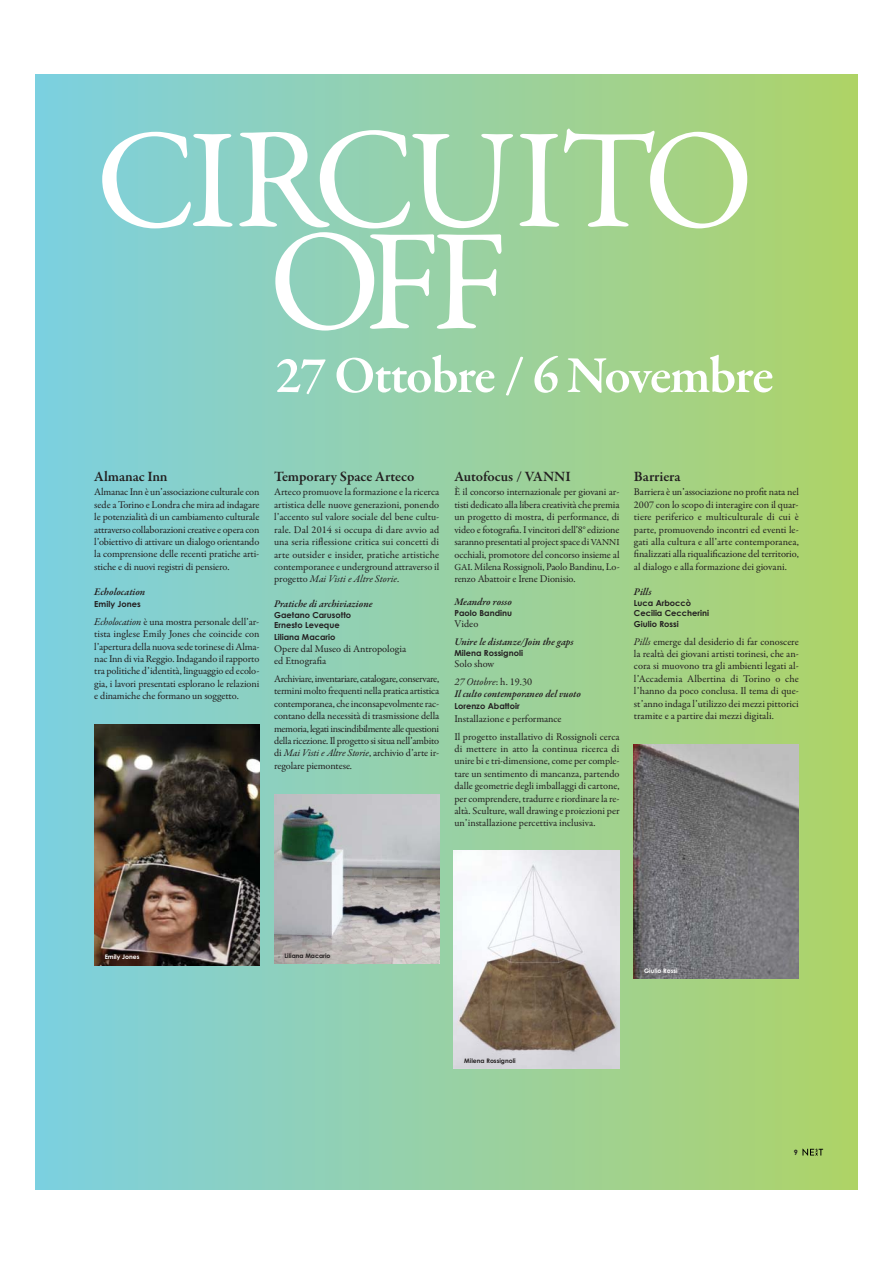
<style>
.page{position:relative;width:893px;height:1263px;background:#fff}
.page>*{position:absolute;margin:0;border:0;box-sizing:border-box;transform-origin:0 0}
.t1{font:144.9px "Garamond Premr Pro";color:#fff}
.t2{font:142.35px "Garamond Premr Pro";letter-spacing:-.04em;color:#fff}
.t3{font:600 52.8px "Garamond Premr Pro";letter-spacing:-.03em;color:#fff}
.t4{font:600 14.55px "Garamond Premr Pro";color:#231f20}
.t5{font:10.35px/12.5px "Garamond Premr Pro";letter-spacing:-.005em;color:#231f20;text-align:justify}
.t6{font:italic 600 10.35px "Garamond Premr Pro";letter-spacing:-.005em;color:#231f20}
.t7{font:700 8.25px/9.9px "Century Gothic";color:#231f20}
.t8{font:700 7.35px "Century Gothic";color:#231f20}
.t9{font:700 6.15px "Century Gothic";color:#231f20}
.t10{font:700 6.15px "Century Gothic";color:#fff}
.s1{font-size:144.9px}
.s2{font-style:italic}
.s3{font-size:9.3px}
</style>
<div class="page">
<div style="left:36px;top:74px;width:821px;height:1115px;background:linear-gradient(to right,#7dcfe1,#b0d369)"></div>
<img style="left:94px;top:724px;width:165px;height:241px">
<img style="left:274px;top:794px;width:165px;height:170px">
<img style="left:454px;top:851px;width:165px;height:218px">
<img style="left:633px;top:745px;width:165px;height:234px">
<svg style="left:802px;top:1149px;width:21px;height:7px"></svg>
<h2 class="t2" style="left:95px;top:125px;width:660px">CI<span class="s1">RC</span>UITO</h2>
<h1 class="t1" style="left:268px;top:225px;width:241px">OFF</h1>
<h3 class="t3" style="left:275px;top:355px;width:500px">27 Ottobre / 6 Novembre</h3>
<h3 class="t4" style="left:94px;top:471px;width:75px">Almanac Inn</h3>
<p class="t5" style="left:94px;top:487px;width:167px">Almanac Inn è un’associazione culturale con sede a Torino e Londra che mira ad indagare le potenzialità di un cambiamento culturale attraverso collaborazioni creative e opera con l’obiettivo di attivare un dialogo orientando la comprensione delle recenti pratiche arti&shy;stiche e di nuovi registri di pensiero.</p>
<p class="t6" style="left:94px;top:587px;width:53px">Echolocation</p>
<p class="t7" style="left:94px;top:600px;width:48px">Emily Jones</p>
<p class="t5" style="left:94px;top:616px;width:167px"><span class="s2">Echolocation</span> è una mostra personale dell’ar&shy;tista inglese Emily Jones che coincide con l’apertura della nuova sede torinese di Alma&shy;nac Inn di via Reggio. Indagando il rapporto tra politiche d’identità, linguaggio ed ecolo&shy;gia, i lavori presentati esplorano le relazioni e dinamiche che formano un soggetto.</p>
<h3 class="t4" style="left:274px;top:471px;width:142px">Temporary Space Arteco</h3>
<p class="t5" style="left:274px;top:487px;width:167px">Arteco promuove la formazione e la ricerca artistica delle nuove generazioni, ponendo l’accento sul valore sociale del bene cultu&shy;rale. Dal 2014 si occupa di dare avvio ad una seria riflessione critica sui concetti di arte outsider e insider, pratiche artistiche contemporanee e underground attraverso il progetto <span class="s2">Mai Visti e Altre Storie</span>.</p>
<p class="t6" style="left:274px;top:600px;width:100px">Pratiche di archiviazione</p>
<p class="t7" style="left:274px;top:611px;width:79px">Gaetano Carusotto<br>Ernesto Leveque</p>
<p class="t7" style="left:274px;top:632px;width:63px">Liliana Macario</p>
<p class="t5" style="left:274px;top:643px;width:133px">Opere dal Museo di Antropologia ed Etnografia</p>
<p class="t5" style="left:274px;top:673px;width:167px">Archiviare, inventariare, catalogare, conservare, termini molto frequenti nella pratica artistica contemporanea, che inconsapevolmente rac&shy;contano della necessità di trasmissione della memoria, legati inscindibilmente alle questioni della ricezione. Il progetto si situa nell’ambito di <span class="s2">Mai Visti e Altre Storie</span>, archivio d’arte ir&shy;regolare piemontese.</p>
<h3 class="t4" style="left:454px;top:471px;width:118px">Autofocus / VANNI</h3>
<p class="t5" style="left:454px;top:487px;width:167px">È il concorso internazionale per giovani ar&shy;tisti dedicato alla libera creatività che premia un progetto di mostra, di performance, di video e fotografia. I vincitori dell’8° edizione saranno presentati al project space di <span class="s3">VANNI </span>occhiali, promotore del concorso insieme al <span class="s3">GAI</span>. Milena Rossignoli, Paolo Bandinu, Lo&shy;renzo Abattoir e Irene Dionisio.</p>
<p class="t6" style="left:454px;top:597px;width:59px">Meandro rosso</p>
<p class="t7" style="left:454px;top:609px;width:59px">Paolo Bandinu</p>
<p class="t5" style="left:454px;top:619px;width:25px">Video</p>
<p class="t6" style="left:454px;top:637px;width:121px">Unire le distanze/Join the gaps</p>
<p class="t7" style="left:454px;top:649px;width:70px">Milena Rossignoli</p>
<p class="t5" style="left:454px;top:656px;width:79px;line-height:17.5px">Solo show<br><span class="s2">27 Ottobre</span>: h. 19.30</p>
<p class="t6" style="left:454px;top:690px;width:128px">Il culto contemporaneo del vuoto</p>
<p class="t7" style="left:454px;top:702px;width:67px">Lorenzo Abattoir</p>
<p class="t5" style="left:454px;top:711px;width:167px;line-height:17.5px">Installazione e performance<br>Il progetto installativo di Rossignoli cerca</p>
<p class="t5" style="left:454px;top:743px;width:167px">di mettere in atto la continua ricerca di unire bi e tri-dimensione, come per comple&shy;tare un sentimento di mancanza, partendo dalle geometrie degli imballaggi di cartone, per comprendere, tradurre e riordinare la re&shy;altà. Sculture, wall drawing e proiezioni per un’installazione percettiva inclusiva.</p>
<h3 class="t4" style="left:634px;top:471px;width:48px">Barriera</h3>
<p class="t5" style="left:634px;top:487px;width:166px">Barriera è un’associazione no profit nata nel 2007 con lo scopo di interagire con il quar&shy;tiere periferico e multiculturale di cui è parte, promuovendo incontri ed eventi le&shy;gati alla cultura e all’arte contemporanea, finalizzati alla riqualificazione del territorio, al dialogo e alla formazione dei giovani.</p>
<p class="t6" style="left:634px;top:587px;width:19px">Pills</p>
<p class="t7" style="left:634px;top:599px;width:77px">Luca Arboccò<br>Cecilia Ceccherini</p>
<p class="t7" style="left:634px;top:620px;width:46px">Giulio Rossi</p>
<p class="t5" style="left:634px;top:636px;width:166px"><span class="s2">Pills</span> emerge dal desiderio di far conoscere la realtà dei giovani artisti torinesi, che an&shy;cora si muovono tra gli ambienti legati al&shy;l’Accademia Albertina di Torino o che l’hanno da poco conclusa. Il tema di que&shy;st’anno indaga l’utilizzo dei mezzi pittorici tramite e a partire dai mezzi digitali.</p>
<p class="t10" style="left:105px;top:955px;width:36px">Emily Jones</p>
<p class="t9" style="left:284px;top:954px;width:48px">Liliana Macario</p>
<p class="t9" style="left:464px;top:1058px;width:53px">Milena Rossignoli</p>
<p class="t10" style="left:644px;top:968px;width:35px">Giulio Rossi</p>
<p class="t8" style="left:793px;top:1150px;width:6px">9</p>
</div>
